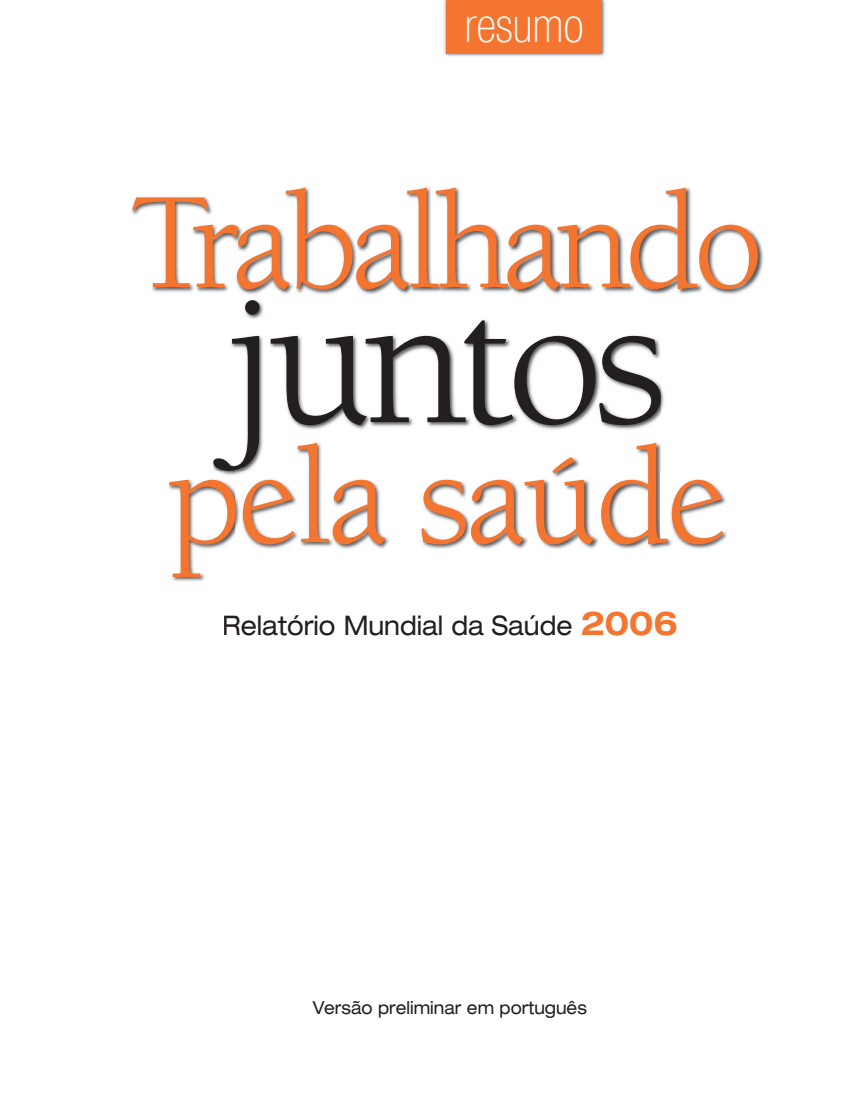
<style>
.page{position:relative;width:851px;height:1106px;background:#fff}
.page>*{position:absolute;margin:0;border:0;box-sizing:border-box;transform-origin:0 0}
.t1{font:141px/255px "Berkeley";letter-spacing:-.05em;color:#f3752f}
.t2{font:100 condensed 48px "Helvetica Neue";color:#fff}
.t3{font:expanded 27px "Helvetica Neue";color:#231f20;scale:.9 1}
.t4{font:expanded 18px "Helvetica Neue";color:#231f20;scale:.9 1}
.s1{font-weight:700;font-size:33px;color:#f3752f}
</style>
<div class="page">
<img style="left:444px;top:0;width:161px;height:57px">
<div style="left:446px;top:0;width:156px;height:53px;background:#f3752f"></div>
<img style="left:131px;top:187px;width:633px;height:108px">
<img style="left:168px;top:471px;width:67px;height:111px">
<img style="left:659px;top:352px;width:68px;height:197px">
<img style="left:235px;top:471px;width:424px;height:78px">
<img style="left:213px;top:300px;width:447px;height:171px">
<h2 class="t2" style="left:465px;top:-2px;width:121px">resumo</h2>
<h1 class="t1" style="left:130px;top:118px;width:635px">Trabalhando pela saúde</h1>
<p class="t3" style="left:222px;top:609px;width:507px">Relatório Mundial da Saúde <span class="s1">2006</span></p>
<p class="t4" style="left:313px;top:996px;width:306px">Versão preliminar em português</p>
</div>
